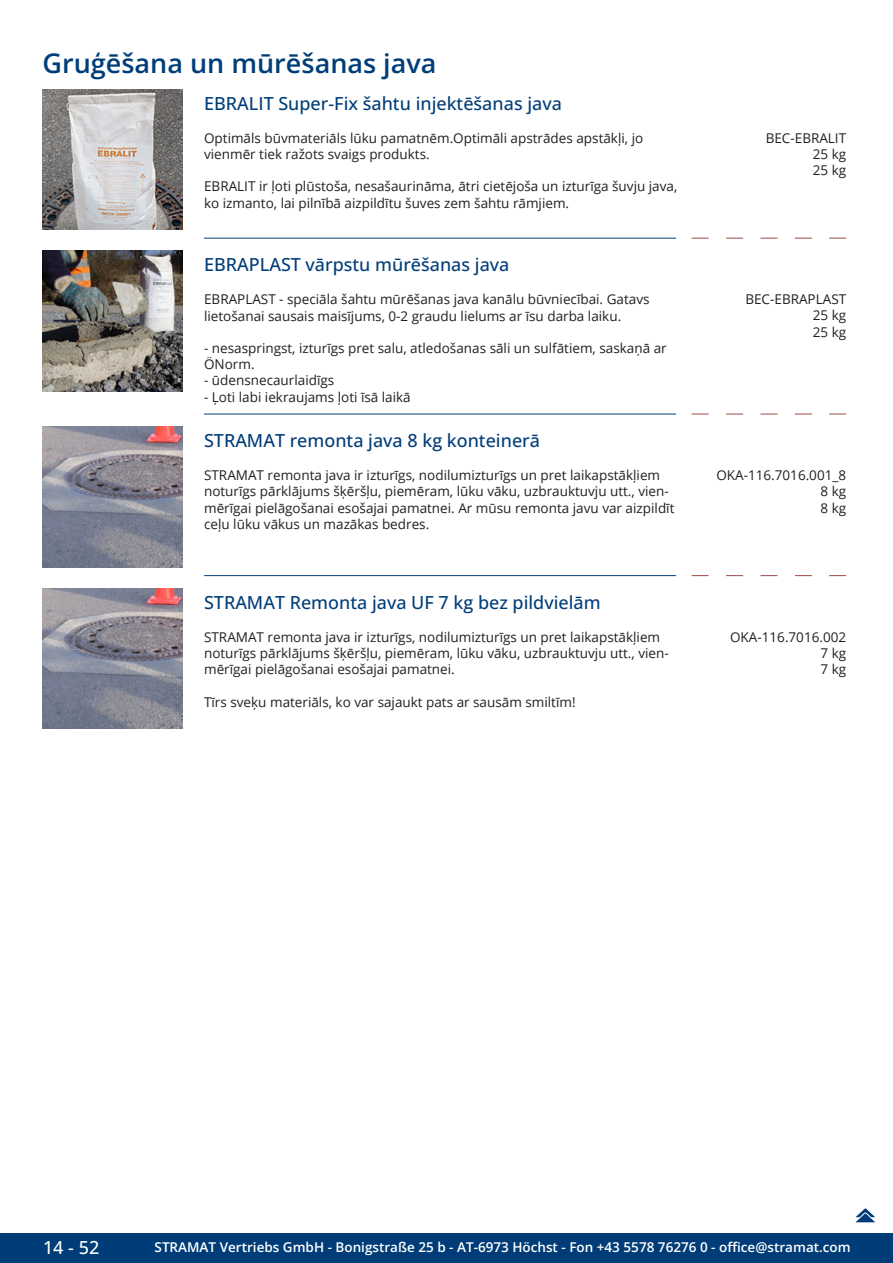
<style>
.page{position:relative;width:893px;height:1263px;background:#fff}
.page>*{position:absolute;margin:0;border:0;box-sizing:border-box;transform-origin:0 0}
.GruppeName{font:600 27px "Open Sans";color:#003d78}
.ArtikelName{font:500 18px "Open Sans";color:#003d78}
.t1{font:500 18px "Open Sans";color:#fff}
.Beschreibung{font:13.5px/16.2px "Open Sans";color:#231f20}
.ArtikelNummer{font:13.5px "Open Sans";color:#231f20}
.t2{font:600 13.5px "Open Sans";color:#fff}
</style>
<div class="page">
<div style="left:0;top:1233px;width:893px;height:30px;background:#003d78"></div>
<img style="left:43px;top:89px;width:140px;height:141px">
<img style="left:43px;top:251px;width:140px;height:140px">
<svg style="left:692px;top:238px;width:17px;height:1px"></svg>
<svg style="left:726px;top:238px;width:17px;height:1px"></svg>
<svg style="left:760px;top:238px;width:17px;height:1px"></svg>
<svg style="left:795px;top:238px;width:17px;height:1px"></svg>
<svg style="left:829px;top:238px;width:17px;height:1px"></svg>
<hr style="left:204px;top:238px;width:472px;height:1px;background:#003d78">
<img style="left:43px;top:427px;width:140px;height:140px">
<svg style="left:692px;top:414px;width:17px;height:1px"></svg>
<svg style="left:726px;top:414px;width:17px;height:1px"></svg>
<svg style="left:760px;top:414px;width:17px;height:1px"></svg>
<svg style="left:795px;top:414px;width:17px;height:1px"></svg>
<svg style="left:829px;top:414px;width:17px;height:1px"></svg>
<hr style="left:204px;top:414px;width:472px;height:1px;background:#003d78">
<img style="left:43px;top:588px;width:140px;height:141px">
<svg style="left:692px;top:575px;width:17px;height:1px"></svg>
<svg style="left:726px;top:575px;width:17px;height:1px"></svg>
<svg style="left:760px;top:575px;width:17px;height:1px"></svg>
<svg style="left:795px;top:575px;width:17px;height:1px"></svg>
<svg style="left:829px;top:575px;width:17px;height:1px"></svg>
<hr style="left:204px;top:575px;width:472px;height:1px;background:#003d78">
<svg style="left:855px;top:1208px;width:21px;height:15px"></svg>
<p class="GruppeName" style="left:43px;top:44px;width:396px">Gruģēšana un mūrēšanas java</p>
<p class="ArtikelName" style="left:204px;top:91px;width:359px">EBRALIT Super-Fix šahtu injektēšanas java</p>
<p class="Beschreibung" style="left:204px;top:129px;width:441px">Optimāls būvmateriāls lūku pamatnēm.Optimāli apstrādes apstākļi, jo vienmēr tiek ražots svaigs produkts.</p>
<p class="Beschreibung" style="left:204px;top:178px;width:475px">EBRALIT ir ļoti plūstoša, nesašaurināma, ātri cietējoša un izturīga šuvju java, ko izmanto, lai pilnībā aizpildītu šuves zem šahtu rāmjiem.</p>
<p class="ArtikelName" style="left:204px;top:252px;width:307px">EBRAPLAST vārpstu mūrēšanas java</p>
<p class="Beschreibung" style="left:204px;top:291px;width:447px">EBRAPLAST - speciāla šahtu mūrēšanas java kanālu būvniecībai. Gatavs lietošanai sausais maisījums, 0-2 graudu lielums ar īsu darba laiku.</p>
<p class="Beschreibung" style="left:204px;top:340px;width:464px">- nesaspringst, izturīgs pret salu, atledošanas sāli un sulfātiem, saskaņā ar<br>ÖNorm.</p>
<p class="Beschreibung" style="left:204px;top:372px;width:132px">- ūdensnecaurlaidīgs</p>
<p class="Beschreibung" style="left:204px;top:388px;width:208px">- Ļoti labi iekraujams ļoti īsā laikā</p>
<p class="ArtikelNummer" style="left:766px;top:128px;width:82px">BEC-EBRALIT</p>
<p class="ArtikelNummer" style="left:813px;top:145px;width:35px">25 kg</p>
<p class="ArtikelNummer" style="left:813px;top:161px;width:35px">25 kg</p>
<p class="ArtikelNummer" style="left:745px;top:290px;width:102px">BEC-EBRAPLAST</p>
<p class="ArtikelNummer" style="left:813px;top:306px;width:35px">25 kg</p>
<p class="ArtikelNummer" style="left:813px;top:322px;width:35px">25 kg</p>
<p class="ArtikelName" style="left:204px;top:428px;width:337px">STRAMAT remonta java 8 kg konteinerā</p>
<p class="Beschreibung" style="left:204px;top:467px;width:472px">STRAMAT remonta java ir izturīgs, nodilumizturīgs un pret laikapstākļiem noturīgs pārklājums šķēršļu, piemēram, lūku vāku, uzbrauktuvju utt., vien&shy;mērīgai pielāgošanai esošajai pamatnei. Ar mūsu remonta javu var aizpildīt ceļu lūku vākus un mazākas bedres.</p>
<p class="ArtikelNummer" style="left:716px;top:466px;width:131px">OKA-116.7016.001_8</p>
<p class="ArtikelNummer" style="left:820px;top:482px;width:27px">8 kg</p>
<p class="ArtikelNummer" style="left:820px;top:498px;width:27px">8 kg</p>
<p class="ArtikelName" style="left:204px;top:590px;width:398px">STRAMAT Remonta java UF 7 kg bez pildvielām</p>
<p class="Beschreibung" style="left:204px;top:628px;width:465px">STRAMAT remonta java ir izturīgs, nodilumizturīgs un pret laikapstākļiem noturīgs pārklājums šķēršļu, piemēram, lūku vāku, uzbrauktuvju utt., vien&shy;mērīgai pielāgošanai esošajai pamatnei.</p>
<p class="Beschreibung" style="left:204px;top:693px;width:373px">Tīrs sveķu materiāls, ko var sajaukt pats ar sausām smiltīm!</p>
<p class="ArtikelNummer" style="left:730px;top:627px;width:118px">OKA-116.7016.002</p>
<p class="ArtikelNummer" style="left:820px;top:644px;width:27px">7 kg</p>
<p class="ArtikelNummer" style="left:820px;top:660px;width:27px">7 kg</p>
<h2 class="t1" style="left:43px;top:1234px;width:58px">14 - 52</h2>
<p class="t2" style="left:155px;top:1238px;width:698px">STRAMAT Vertriebs GmbH - Bonigstraße 25 b - AT-6973 Höchst - Fon +43 5578 76276 0 - office@stramat.com</p>
</div>
